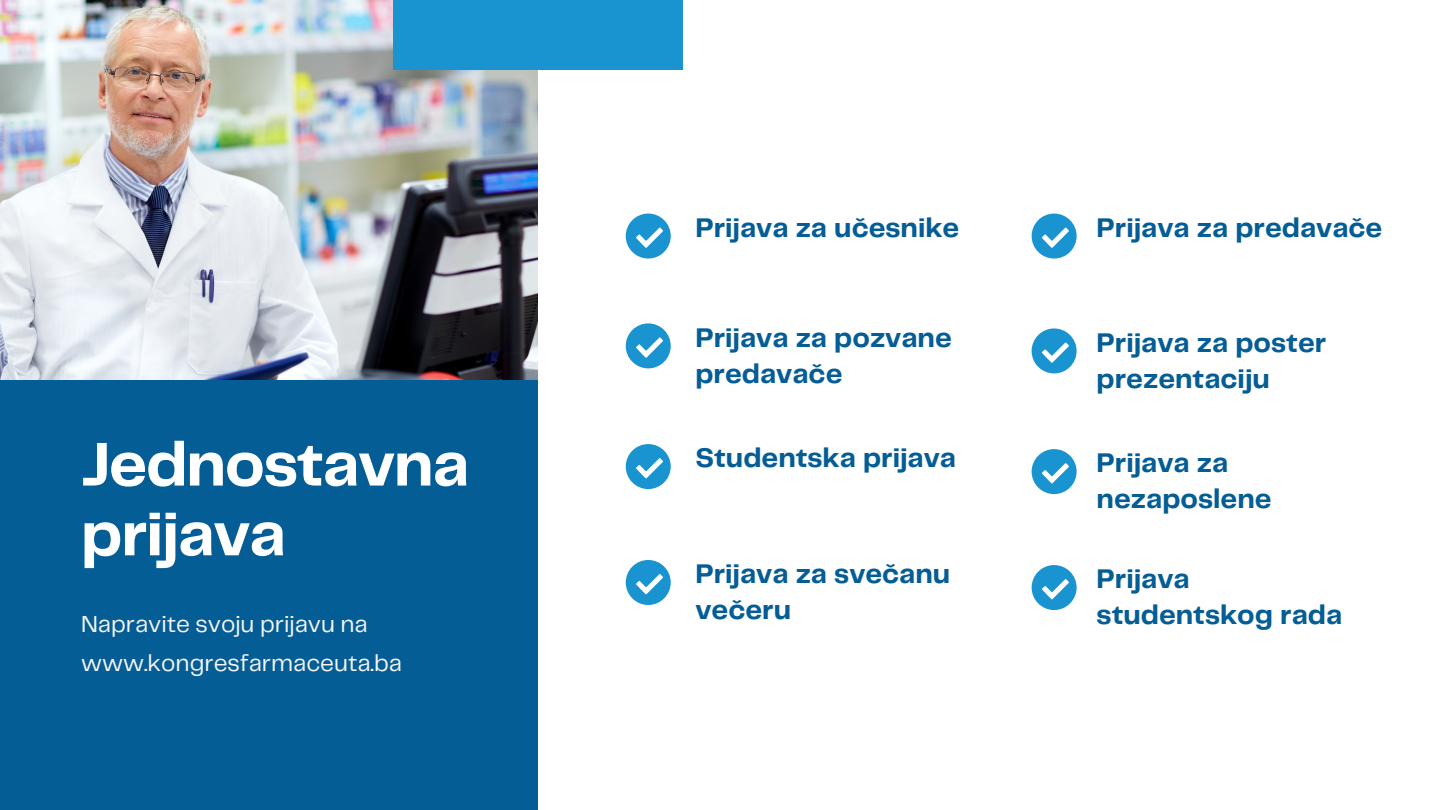
<style>
.page{position:relative;width:1440px;height:810px;background:#fff}
.page>*{position:absolute;margin:0;border:0;box-sizing:border-box;transform-origin:0 0}
.t1{font:700 64px "Telegraf";letter-spacing:-.02em;color:#fff}
.t2{font:700 28px/36px "Telegraf";color:#055d96}
.t3{font:24px/38.2px "Telegraf";color:#f6f6f6}
</style>
<div class="page">
<div style="left:0;top:335px;width:538px;height:475px;background:#055d96"></div>
<svg style="left:626px;top:214px;width:45px;height:45px"></svg>
<svg style="left:626px;top:323px;width:45px;height:45px"></svg>
<svg style="left:1032px;top:214px;width:45px;height:45px"></svg>
<svg style="left:1032px;top:328px;width:45px;height:45px"></svg>
<img style="left:0;top:0;width:538px;height:380px">
<div style="left:393px;top:0;width:289px;height:69px;background:#1994d0"></div>
<svg style="left:626px;top:444px;width:45px;height:45px"></svg>
<svg style="left:1032px;top:449px;width:45px;height:45px"></svg>
<svg style="left:626px;top:560px;width:45px;height:45px"></svg>
<svg style="left:1032px;top:565px;width:45px;height:45px"></svg>
<p class="t1" style="left:81px;top:437px;width:390px">Jednostavna</p>
<p class="t1" style="left:81px;top:507px;width:207px">prijava</p>
<p class="t3" style="left:81px;top:606px;width:323px">Napravite svoju prijavu na www.kongresfarmaceuta.ba</p>
<p class="t2" style="left:695px;top:211px;width:265px">Prijava za učesnike</p>
<p class="t2" style="left:695px;top:321px;width:258px">Prijava za pozvane predavače</p>
<p class="t2" style="left:1097px;top:211px;width:287px">Prijava za predavače</p>
<p class="t2" style="left:1097px;top:326px;width:231px">Prijava za poster prezentaciju</p>
<p class="t2" style="left:695px;top:442px;width:262px">Studentska prijava</p>
<p class="t2" style="left:1097px;top:447px;width:176px">Prijava za nezaposlene</p>
<p class="t2" style="left:695px;top:557px;width:256px">Prijava za svečanu večeru</p>
<p class="t2" style="left:1097px;top:563px;width:247px">Prijava studentskog rada</p>
</div>
